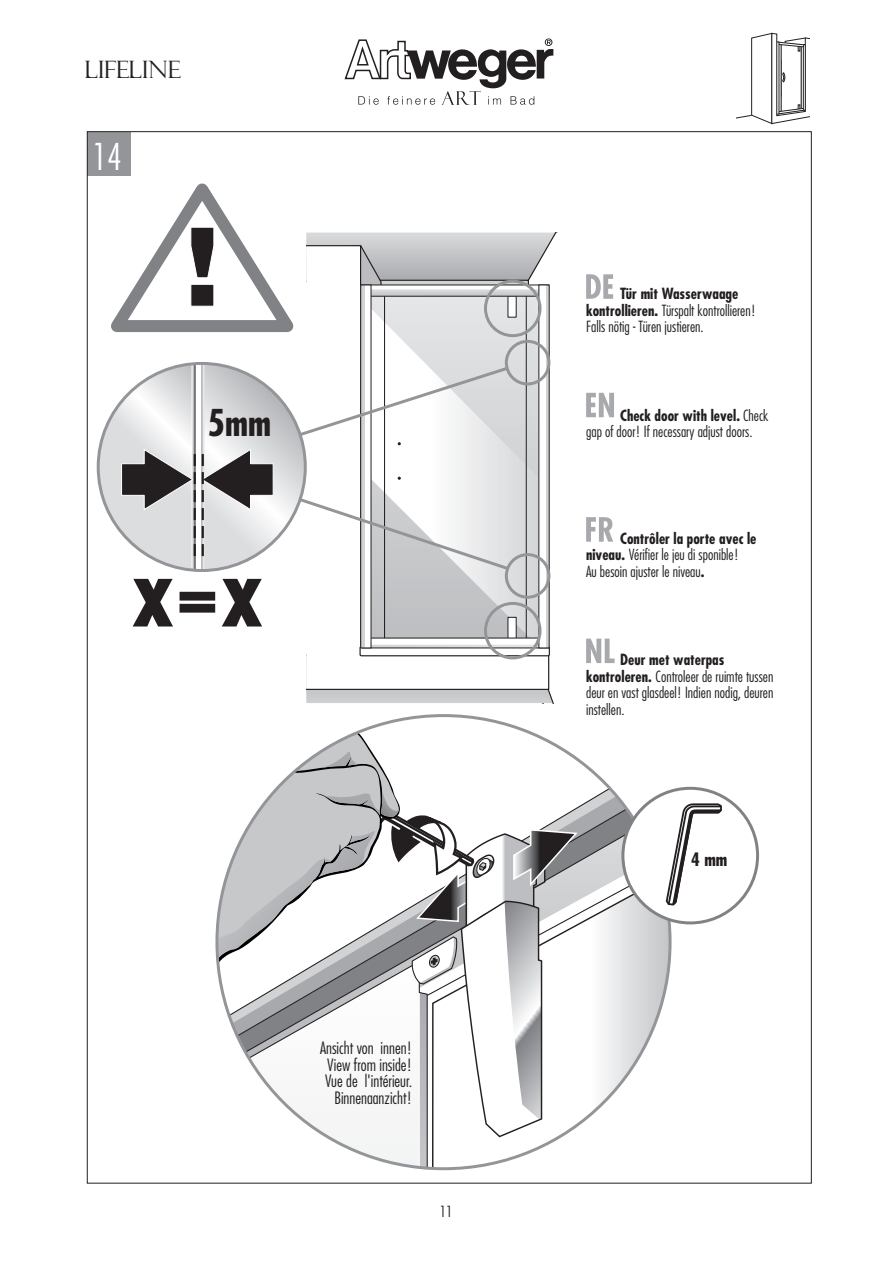
<style>
.page{position:relative;width:893px;height:1263px;background:#fff}
.page>*{position:absolute;margin:0;border:0;box-sizing:border-box;transform-origin:0 0}
.t1{font:700 condensed 36px "Futura Std";color:#231f20}
.t2{font:300 condensed 36px "Futura Std";color:#fff}
.t3{font:24px "Felix Titling";color:#231f20}
.t4{font:700 condensed 18px "Futura Std";color:#231f20}
.t5{font:300 condensed 16.65px/16.6px "Futura Std";color:#231f20;text-align:right}
.t6{font:300 condensed 15px/16.5px "Futura Std";color:#231f20}
.s1{font-weight:700}
</style>
<div class="page">
<div style="left:87px;top:132px;width:44px;height:44px;background:#939598"></div>
<svg style="left:573px;top:758px;width:96px;height:86px"></svg>
<svg style="left:579px;top:844px;width:89px;height:282px"></svg>
<svg style="left:273px;top:725px;width:121px;height:66px"></svg>
<svg style="left:306px;top:751px;width:51px;height:20px"></svg>
<svg style="left:219px;top:791px;width:360px;height:378px"></svg>
<svg style="left:344px;top:38px;width:209px;height:67px"></svg>
<svg style="left:737px;top:32px;width:73px;height:93px"></svg>
<div style="left:623px;top:788px;width:135px;height:135px;background:#fff;border-radius:50%"></div>
<div style="left:621px;top:787px;width:138px;height:137px;border:3px solid #808285;border-radius:50%"></div>
<svg style="left:665px;top:803px;width:57px;height:103px"></svg>
<svg style="left:96px;top:183px;width:519px;height:520px"></svg>
<h2 class="t3" style="left:85px;top:56px;width:97px">LIFELINE</h2>
<h1 class="t2" style="left:92px;top:135px;width:31px">14</h1>
<h1 class="t1" style="left:207px;top:400px;width:65px">5mm</h1>
<p class="t5" style="left:320px;top:1039px;width:94px">Ansicht von innen!<br>View from inside!<br>Vue de l'intérieur.<br>Binnenaanzicht!</p>
<p class="t6" style="left:440px;top:1203px;width:14px">11</p>
<p class="t6" style="left:586px;top:285px;width:171px;text-indent:34px"><span class="s1">Tür mit Wasserwaage kontrollieren.</span> Türspalt kontrollieren!<br>Falls nötig - Türen justieren.</p>
<p class="t6" style="left:586px;top:407px;width:184px;text-indent:34px"><span class="s1">Check door with level.</span> Check gap of door! If necessary adjust doors.</p>
<p class="t6" style="left:586px;top:530px;width:172px;text-indent:34px"><span class="s1">Contrôler la porte avec le niveau.</span> Vérifier le jeu di sponible!<br>Au besoin ajuster le niveau<span class="s1">.</span></p>
<p class="t6" style="left:586px;top:651px;width:189px;text-indent:34px"><span class="s1">Deur met waterpas kontroleren.</span> Controleer de ruimte tussen deur en vast glasdeel! Indien nodig, deuren instellen.</p>
<p class="t4" style="left:691px;top:848px;width:38px">4 mm</p>
</div>
